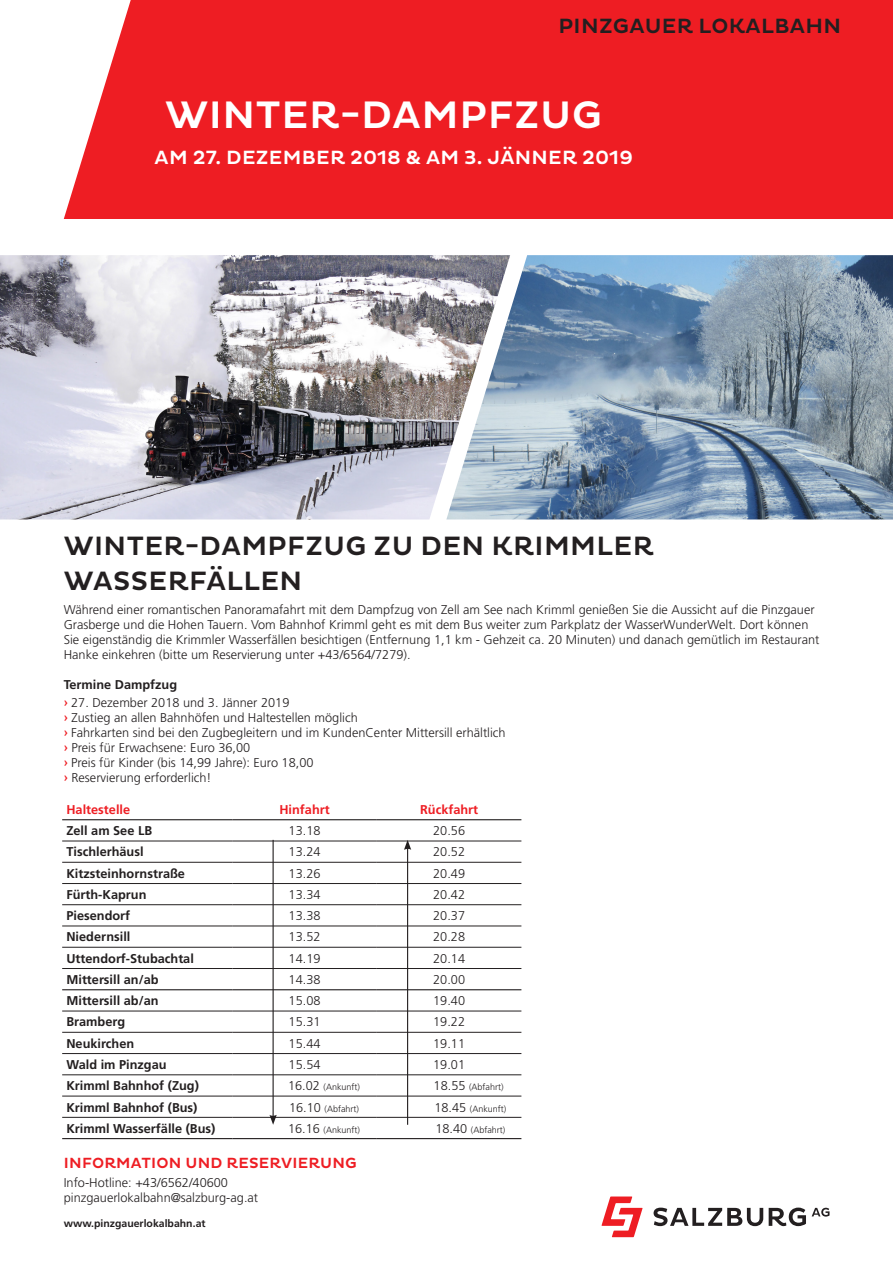
<style>
.page{position:relative;width:893px;height:1263px;background:#fff}
.page>*{position:absolute;margin:0;border:0;box-sizing:border-box;transform-origin:0 0}
.Headline_weiß{font:500 39px "Pluto";letter-spacing:.015em;color:#fff}
.Hauptüberschrift_sch{font:500 27px "Pluto";letter-spacing:.015em;color:#231f20}
.Produktname{font:500 21px "Pluto";letter-spacing:.015em;color:#231f20}
.Subline_weiß{font:500 19.5px "Pluto";letter-spacing:.015em;color:#fff}
.Serviceline_rot{font:500 15px "Pluto";letter-spacing:.015em;color:#ee1d23}
.Fließtext{font:300 12.75px/15px "Frutiger LT Std";color:#231f20}
.Haltestelle{font:700 12.75px "Frutiger LT Std";color:#231f20}
.Kopfzeile{font:700 12.75px "Frutiger LT Std";color:#ee1d23}
.Fließtext-2{font:700 12.75px "Frutiger LT Std";color:#231f20}
.t1{font:700 10.5px "Frutiger LT Std";color:#231f20}
.Fließtext-3{font:300 9px "Frutiger LT Std";color:#231f20}
.s1{font-family:"Pluto";font-weight:500;color:#ee1d23}
.s2{font-size:12.75px}
</style>
<div class="page">
<svg style="left:601px;top:1196px;width:229px;height:42px"></svg>
<div style="left:64px;top:0;width:829px;height:219px;background:#ee1d23"></div>
<img style="left:0;top:255px;width:446px;height:264px">
<img style="left:446px;top:255px;width:447px;height:264px">
<hr style="left:62px;top:819px;width:170px;height:1px;background:#231f20">
<hr style="left:232px;top:819px;width:145px;height:1px;background:#231f20">
<hr style="left:377px;top:819px;width:144px;height:1px;background:#231f20">
<hr style="left:62px;top:989px;width:170px;height:1px;background:#231f20">
<hr style="left:232px;top:989px;width:145px;height:1px;background:#231f20">
<hr style="left:377px;top:989px;width:144px;height:1px;background:#231f20">
<hr style="left:62px;top:841px;width:170px;height:1px;background:#231f20">
<hr style="left:232px;top:841px;width:145px;height:1px;background:#231f20">
<hr style="left:377px;top:841px;width:144px;height:1px;background:#231f20">
<hr style="left:62px;top:862px;width:170px;height:1px;background:#231f20">
<hr style="left:232px;top:862px;width:145px;height:1px;background:#231f20">
<hr style="left:377px;top:862px;width:144px;height:1px;background:#231f20">
<hr style="left:62px;top:883px;width:170px;height:1px;background:#231f20">
<hr style="left:232px;top:883px;width:145px;height:1px;background:#231f20">
<hr style="left:377px;top:883px;width:144px;height:1px;background:#231f20">
<hr style="left:62px;top:904px;width:170px;height:1px;background:#231f20">
<hr style="left:232px;top:904px;width:145px;height:1px;background:#231f20">
<hr style="left:377px;top:904px;width:144px;height:1px;background:#231f20">
<hr style="left:62px;top:926px;width:170px;height:1px;background:#231f20">
<hr style="left:232px;top:926px;width:145px;height:1px;background:#231f20">
<hr style="left:377px;top:926px;width:144px;height:1px;background:#231f20">
<hr style="left:62px;top:947px;width:170px;height:1px;background:#231f20">
<hr style="left:232px;top:947px;width:145px;height:1px;background:#231f20">
<hr style="left:377px;top:947px;width:144px;height:1px;background:#231f20">
<hr style="left:62px;top:968px;width:170px;height:1px;background:#231f20">
<hr style="left:232px;top:968px;width:145px;height:1px;background:#231f20">
<hr style="left:377px;top:968px;width:144px;height:1px;background:#231f20">
<hr style="left:62px;top:1053px;width:170px;height:1px;background:#231f20">
<hr style="left:232px;top:1053px;width:145px;height:1px;background:#231f20">
<hr style="left:377px;top:1053px;width:144px;height:1px;background:#231f20">
<hr style="left:62px;top:1074px;width:170px;height:1px;background:#231f20">
<hr style="left:232px;top:1074px;width:145px;height:1px;background:#231f20">
<hr style="left:377px;top:1074px;width:144px;height:1px;background:#231f20">
<hr style="left:62px;top:1096px;width:170px;height:1px;background:#231f20">
<hr style="left:232px;top:1096px;width:145px;height:1px;background:#231f20">
<hr style="left:377px;top:1096px;width:144px;height:1px;background:#231f20">
<hr style="left:62px;top:1117px;width:170px;height:1px;background:#231f20">
<hr style="left:232px;top:1117px;width:145px;height:1px;background:#231f20">
<hr style="left:377px;top:1117px;width:144px;height:1px;background:#231f20">
<hr style="left:62px;top:1011px;width:170px;height:1px;background:#231f20">
<hr style="left:232px;top:1011px;width:145px;height:1px;background:#231f20">
<hr style="left:377px;top:1011px;width:144px;height:1px;background:#231f20">
<hr style="left:62px;top:1032px;width:170px;height:1px;background:#231f20">
<hr style="left:232px;top:1032px;width:145px;height:1px;background:#231f20">
<hr style="left:377px;top:1032px;width:144px;height:1px;background:#231f20">
<hr style="left:62px;top:1138px;width:170px;height:1px;background:#231f20">
<hr style="left:232px;top:1138px;width:145px;height:1px;background:#231f20">
<hr style="left:377px;top:1138px;width:144px;height:1px;background:#231f20">
<hr style="left:273px;top:840px;width:1px;height:277px;background:#231f20">
<svg style="left:269px;top:1115px;width:8px;height:10px"></svg>
<hr style="left:407px;top:847px;width:1px;height:278px;background:#231f20">
<svg style="left:404px;top:840px;width:7px;height:10px"></svg>
<p class="Produktname" style="left:558px;top:14px;width:284px">PINZGAUER LOKALBAHN</p>
<p class="Headline_weiß" style="left:165px;top:92px;width:438px">WINTER-DAMPFZUG</p>
<p class="Subline_weiß" style="left:155px;top:146px;width:480px">AM 27. DEZEMBER 2018 &amp; AM 3. JÄNNER 2019</p>
<p class="Hauptüberschrift_sch" style="left:64px;top:530px;width:591px">WINTER-DAMPFZUG ZU DEN KRIMMLER</p>
<p class="Hauptüberschrift_sch" style="left:64px;top:566px;width:240px">WASSERFÄLLEN</p>
<p class="Fließtext" style="left:64px;top:602px;width:757px">Während einer romantischen Panoramafahrt mit dem Dampfzug von Zell am See nach Krimml genießen Sie die Aussicht auf die Pinzgauer Grasberge und die Hohen Tauern. Vom Bahnhof Krimml geht es mit dem Bus weiter zum Parkplatz der WasserWunderWelt. Dort können Sie eigenständig die Krimmler Wasserfällen besichtigen (Entfernung 1,1 km - Gehzeit ca. 20 Minuten) und danach gemütlich im Restaurant Hanke einkehren (bitte um Reservierung unter +43/6564/7279).</p>
<p class="Fließtext-2" style="left:64px;top:677px;width:115px">Termine Dampfzug</p>
<p class="Fließtext" style="left:64px;top:695px;width:227px"><span class="s1">›</span> 27. Dezember 2018 und 3. Jänner 2019</p>
<p class="Fließtext" style="left:64px;top:710px;width:295px"><span class="s1">›</span> Zustieg an allen Bahnhöfen und Haltestellen möglich</p>
<p class="Fließtext" style="left:64px;top:725px;width:443px"><span class="s1">›</span> Fahrkarten sind bei den Zugbegleitern und im KundenCenter Mittersill erhältlich</p>
<p class="Fließtext" style="left:64px;top:740px;width:188px"><span class="s1">›</span> Preis für Erwachsene: Euro 36,00</p>
<p class="Fließtext" style="left:64px;top:755px;width:251px"><span class="s1">›</span> Preis für Kinder (bis 14,99 Jahre): Euro 18,00</p>
<p class="Fließtext" style="left:64px;top:770px;width:149px"><span class="s1">›</span> Reservierung erforderlich!</p>
<p class="Kopfzeile" style="left:66px;top:802px;width:65px">Haltestelle</p>
<p class="Kopfzeile" style="left:279px;top:802px;width:52px">Hinfahrt</p>
<p class="Kopfzeile" style="left:420px;top:802px;width:60px">Rückfahrt</p>
<p class="Haltestelle" style="left:66px;top:823px;width:87px">Zell am See LB</p>
<p class="Fließtext" style="left:289px;top:823px;width:33px">13.18</p>
<p class="Fließtext" style="left:433px;top:823px;width:33px">20.56</p>
<p class="Haltestelle" style="left:66px;top:844px;width:79px">Tischlerhäusl</p>
<p class="Fließtext" style="left:289px;top:845px;width:33px">13.24</p>
<p class="Fließtext" style="left:433px;top:845px;width:33px">20.52</p>
<p class="Haltestelle" style="left:66px;top:866px;width:120px">Kitzsteinhornstraße</p>
<p class="Fließtext" style="left:289px;top:866px;width:33px">13.26</p>
<p class="Fließtext" style="left:433px;top:866px;width:33px">20.49</p>
<p class="Haltestelle" style="left:66px;top:887px;width:82px">Fürth-Kaprun</p>
<p class="Fließtext" style="left:289px;top:887px;width:33px">13.34</p>
<p class="Fließtext" style="left:433px;top:887px;width:33px">20.42</p>
<p class="Haltestelle" style="left:66px;top:908px;width:65px">Piesendorf</p>
<p class="Fließtext" style="left:289px;top:908px;width:33px">13.38</p>
<p class="Fließtext" style="left:433px;top:908px;width:33px">20.37</p>
<p class="Haltestelle" style="left:66px;top:929px;width:65px">Niedernsill</p>
<p class="Fließtext" style="left:289px;top:930px;width:33px">13.52</p>
<p class="Fließtext" style="left:433px;top:930px;width:33px">20.28</p>
<p class="Haltestelle" style="left:66px;top:951px;width:129px">Uttendorf-Stubachtal</p>
<p class="Fließtext" style="left:289px;top:951px;width:33px">14.19</p>
<p class="Fließtext" style="left:433px;top:951px;width:33px">20.14</p>
<p class="Haltestelle" style="left:66px;top:972px;width:94px">Mittersill an/ab</p>
<p class="Fließtext" style="left:289px;top:972px;width:33px">14.38</p>
<p class="Fließtext" style="left:433px;top:972px;width:33px">20.00</p>
<p class="Haltestelle" style="left:66px;top:993px;width:94px">Mittersill ab/an</p>
<p class="Fließtext" style="left:289px;top:993px;width:33px">15.08</p>
<p class="Fließtext" style="left:433px;top:993px;width:33px">19.40</p>
<p class="Haltestelle" style="left:66px;top:1014px;width:60px">Bramberg</p>
<p class="Fließtext" style="left:289px;top:1015px;width:33px">15.31</p>
<p class="Fließtext" style="left:433px;top:1015px;width:33px">19.22</p>
<p class="Haltestelle" style="left:66px;top:1036px;width:69px">Neukirchen</p>
<p class="Fließtext" style="left:289px;top:1036px;width:33px">15.44</p>
<p class="Fließtext" style="left:433px;top:1036px;width:33px">19.11</p>
<p class="Haltestelle" style="left:66px;top:1057px;width:102px">Wald im Pinzgau</p>
<p class="Fließtext" style="left:289px;top:1057px;width:33px">15.54</p>
<p class="Fließtext" style="left:433px;top:1057px;width:33px">19.01</p>
<p class="Haltestelle" style="left:66px;top:1078px;width:134px">Krimml Bahnhof (Zug)</p>
<p class="Fließtext-3" style="left:288px;top:1082px;width:73px"><span class="s2">16.02</span> (Ankunft)</p>
<p class="Fließtext-3" style="left:434px;top:1082px;width:71px"><span class="s2">18.55</span> (Abfahrt)</p>
<p class="Haltestelle" style="left:66px;top:1099px;width:133px">Krimml Bahnhof (Bus)</p>
<p class="Fließtext-3" style="left:289px;top:1103px;width:71px"><span class="s2">16.10</span> (Abfahrt)</p>
<p class="Fließtext-3" style="left:434px;top:1103px;width:73px"><span class="s2">18.45</span> (Ankunft)</p>
<p class="Haltestelle" style="left:66px;top:1121px;width:151px">Krimml Wasserfälle (Bus)</p>
<p class="Fließtext-3" style="left:288px;top:1124px;width:73px"><span class="s2">16.16</span> (Ankunft)</p>
<p class="Fließtext-3" style="left:435px;top:1124px;width:71px"><span class="s2">18.40</span> (Abfahrt)</p>
<p class="Serviceline_rot" style="left:64px;top:1154px;width:295px">INFORMATION UND RESERVIERUNG</p>
<p class="Fließtext" style="left:64px;top:1175px;width:166px">Info-Hotline: +43/6562/40600</p>
<p class="Fließtext" style="left:64px;top:1190px;width:196px">pinzgauerlokalbahn@salzburg-ag.at</p>
<p class="t1" style="left:64px;top:1218px;width:143px">www.pinzgauerlokalbahn.at</p>
</div>
